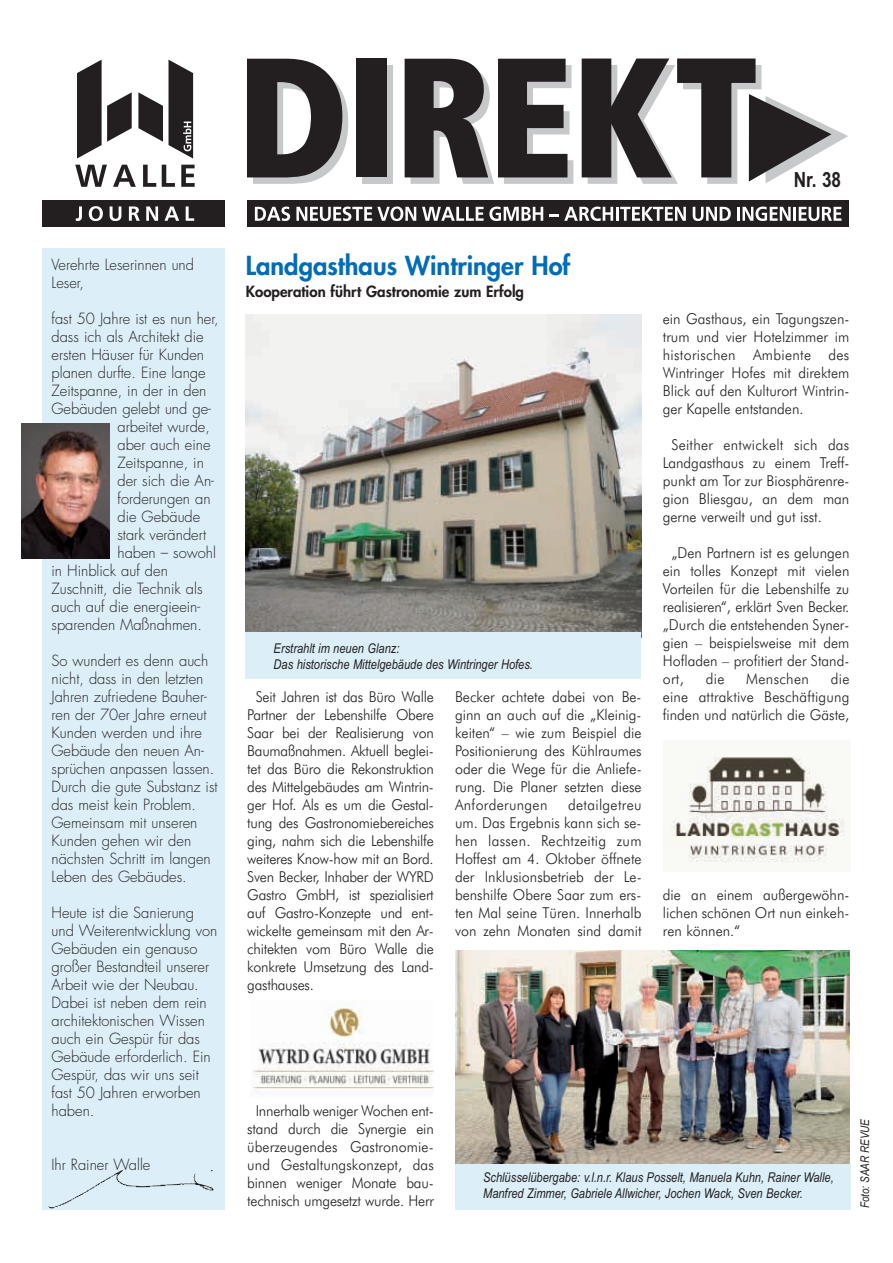
<style>
.page{position:relative;width:893px;height:1263px;background:#fff}
.page>*{position:absolute;margin:0;border:0;box-sizing:border-box;transform-origin:0 0}
.t1{font:800 25.5px "Futura";color:#006cb7}
.t2{font:700 21px "Arial Narrow";color:#231f20}
.t3{font:300 15px/18px "Futura BT";color:#231f20;text-align:justify;scale:.95 1}
.t4{font:300 15px/18px "Futura";color:#231f20}
.t5{font:800 15px "Futura";color:#231f20}
.t6{font:300 15px "Futura BT";letter-spacing:.025em;color:#231f20;scale:.95 1}
.t7{font:italic 13.5px/15.8px "Arial Narrow";color:#231f20}
.t8{font:italic 12px "Arial Narrow";color:#231f20}
</style>
<div class="page">
<div style="left:455px;top:1152px;width:395px;height:58px;background:#dceff8"></div>
<div style="left:43px;top:248px;width:182px;height:961px;background:#dceff8"></div>
<div style="left:363px;top:65px;width:30px;height:119px;background:#c7c8ca"></div>
<div style="left:43px;top:200px;width:185px;height:27px;background:#231f20"></div>
<div style="left:247px;top:200px;width:601px;height:27px;background:#231f20"></div>
<svg style="left:76px;top:206px;width:6px;height:15px"></svg>
<svg style="left:89px;top:206px;width:14px;height:15px"></svg>
<svg style="left:110px;top:206px;width:11px;height:15px"></svg>
<svg style="left:129px;top:206px;width:11px;height:15px"></svg>
<svg style="left:146px;top:206px;width:12px;height:15px"></svg>
<svg style="left:164px;top:206px;width:15px;height:15px"></svg>
<svg style="left:186px;top:206px;width:8px;height:15px"></svg>
<svg style="left:255px;top:206px;width:35px;height:15px"></svg>
<svg style="left:296px;top:206px;width:120px;height:15px"></svg>
<svg style="left:422px;top:207px;width:121px;height:14px"></svg>
<svg style="left:550px;top:207px;width:136px;height:14px"></svg>
<svg style="left:693px;top:207px;width:38px;height:14px"></svg>
<hr style="left:737px;top:207px;width:3px;height:14px;background:#fff">
<svg style="left:742px;top:207px;width:49px;height:14px"></svg>
<hr style="left:793px;top:207px;width:3px;height:14px;background:#fff">
<svg style="left:799px;top:207px;width:42px;height:14px"></svg>
<svg style="left:77px;top:60px;width:55px;height:99px"></svg>
<svg style="left:138px;top:92px;width:25px;height:50px"></svg>
<svg style="left:75px;top:165px;width:32px;height:22px"></svg>
<svg style="left:113px;top:165px;width:23px;height:22px"></svg>
<svg style="left:143px;top:165px;width:13px;height:22px"></svg>
<svg style="left:162px;top:165px;width:13px;height:22px"></svg>
<svg style="left:181px;top:165px;width:14px;height:22px"></svg>
<svg style="left:169px;top:60px;width:24px;height:99px"></svg>
<svg style="left:247px;top:59px;width:101px;height:125px"></svg>
<div style="left:357px;top:59px;width:30px;height:118px;background:#231f20"></div>
<svg style="left:405px;top:59px;width:168px;height:125px"></svg>
<svg style="left:582px;top:59px;width:266px;height:125px"></svg>
<img style="left:455px;top:951px;width:394px;height:213px">
<div style="left:225px;top:193px;width:16px;height:37px;background:#fff"></div>
<img style="left:21px;top:423px;width:89px;height:135px">
<img style="left:112px;top:1170px;width:101px;height:21px">
<img style="left:252px;top:1000px;width:181px;height:94px">
<img style="left:671px;top:756px;width:174px;height:107px">
<img style="left:246px;top:315px;width:395px;height:318px">
<div style="left:246px;top:633px;width:395px;height:46px;background:#dceff8"></div>
<p class="t4" style="left:52px;top:257px;width:144px">Verehrte Leserinnen und<br>Leser,</p>
<p class="t4" style="left:52px;top:311px;width:169px">fast 50 Jahre ist es nun her,</p>
<p class="t4" style="left:52px;top:329px;width:154px">dass ich als Architekt die</p>
<p class="t4" style="left:52px;top:347px;width:154px">ersten Häuser für Kunden</p>
<p class="t4" style="left:52px;top:365px;width:156px">planen durfte. Eine lange</p>
<p class="t4" style="left:52px;top:383px;width:156px">Zeitspanne, in der in den</p>
<p class="t4" style="left:52px;top:401px;width:161px">Gebäuden gelebt und ge-</p>
<p class="t4" style="left:117px;top:419px;width:94px">arbeitet wurde,</p>
<p class="t4" style="left:117px;top:437px;width:95px">aber auch eine</p>
<p class="t4" style="left:117px;top:455px;width:88px">Zeitspanne, in</p>
<p class="t4" style="left:117px;top:473px;width:98px">der sich die An-</p>
<p class="t4" style="left:117px;top:491px;width:95px">forderungen an</p>
<p class="t4" style="left:117px;top:509px;width:84px">die Gebäude</p>
<p class="t4" style="left:117px;top:527px;width:90px">stark verändert</p>
<p class="t4" style="left:117px;top:545px;width:100px">haben – sowohl</p>
<p class="t4" style="left:52px;top:563px;width:118px">in Hinblick auf den</p>
<p class="t4" style="left:52px;top:581px;width:152px">Zuschnitt, die Technik als</p>
<p class="t4" style="left:52px;top:599px;width:150px">auch auf die energieein-</p>
<p class="t4" style="left:52px;top:617px;width:152px">sparenden Maßnahmen.</p>
<p class="t4" style="left:52px;top:653px;width:168px">So wundert es denn auch nicht, dass in den letzten<br>Jahren zufriedene Bauher&shy;ren der 70er Jahre erneut<br>Kunden werden und ihre<br>Gebäude den neuen An&shy;sprüchen anpassen lassen.<br>Durch die gute Substanz ist das meist kein Problem.<br>Gemeinsam mit unseren<br>Kunden gehen wir den nächsten Schritt im langen<br>Leben des Gebäudes.</p>
<p class="t4" style="left:52px;top:905px;width:167px">Heute ist die Sanierung und Weiterentwicklung von<br>Gebäuden ein genauso großer Bestandteil unserer<br>Arbeit wie der Neubau.<br>Dabei ist neben dem rein architektonischen Wissen auch ein Gespür für das<br>Gebäude erforderlich. Ein<br>Gespür, das wir uns seit fast 50 Jahren erworben haben.</p>
<p class="t4" style="left:52px;top:1157px;width:100px">Ihr Rainer Walle</p>
<h2 class="t2" style="left:794px;top:167px;width:49px">Nr. 38</h2>
<h1 class="t1" style="left:246px;top:253px;width:326px">Landgasthaus Wintringer Hof</h1>
<p class="t5" style="left:246px;top:285px;width:280px">Kooperation führt Gastronomie zum Erfolg</p>
<p class="t7" style="left:274px;top:642px;width:261px">Erstrahlt im neuen Glanz:<br>Das historische Mittelgebäude des Wintringer Hofes.</p>
<p class="t3" style="left:247px;top:689px;width:198px;text-indent:9px">Seit Jahren ist das Büro Walle Partner der Lebenshilfe Obere Saar bei der Realisierung von Baumaßnahmen. Aktuell beglei&shy;tet das Büro die Rekonstruktion des Mittelgebäudes am Wintrin&shy;ger Hof. Als es um die Gestal&shy;tung des Gastronomiebereiches ging, nahm sich die Lebenshilfe weiteres Know-how mit an Bord.<br>Sven Becker, Inhaber der WYRD Gastro GmbH, ist spezialisiert auf Gastro-Konzepte und ent&shy;wickelte gemeinsam mit den Ar&shy;chitekten vom Büro Walle die konkrete Umsetzung des Land&shy;gasthauses.</p>
<p class="t3" style="left:455px;top:689px;width:198px">Becker achtete dabei von Be&shy;ginn an auch auf die „Kleinig&shy;keiten“ – wie zum Beispiel die Positionierung des Kühlraumes oder die Wege für die Anliefe&shy;rung. Die Planer setzten diese Anforderungen</p>
<p class="t3" style="left:455px;top:797px;width:198px;text-indent:113px">detailgetreu um. Das Ergebnis kann sich se&shy;hen lassen. Rechtzeitig zum Hoffest am 4. Oktober öffnete der Inklusionsbetrieb der Le&shy;benshilfe Obere Saar zum ers&shy;ten Mal seine Türen. Innerhalb von zehn Monaten sind damit</p>
<p class="t3" style="left:663px;top:311px;width:198px">ein Gasthaus, ein Tagungszen&shy;trum und vier Hotelzimmer im historischen Ambiente des Wintringer Hofes mit direktem Blick auf den Kulturort Wintrin&shy;ger Kapelle entstanden.</p>
<p class="t3" style="left:663px;top:437px;width:198px;text-indent:9px">Seither entwickelt sich das Landgasthaus zu einem Treff&shy;punkt am Tor zur Biosphärenre&shy;gion Bliesgau, an dem man gerne verweilt und gut isst.</p>
<p class="t3" style="left:663px;top:545px;width:198px;text-indent:9px">„Den Partnern ist es gelungen ein tolles Konzept mit vielen Vorteilen für die Lebenshilfe zu realisieren“, erklärt Sven Becker. „Durch die entstehenden Syner&shy;gien – beispielsweise mit dem Hofladen – profitiert der Stand&shy;ort,</p>
<p class="t3" style="left:663px;top:671px;width:198px;text-indent:168px">die eine attraktive Beschäftigung finden und natürlich die Gäste,</p>
<p class="t3" style="left:706px;top:671px;width:21px">die</p>
<p class="t6" style="left:746px;top:673px;width:67px">Menschen</p>
<p class="t3" style="left:663px;top:887px;width:198px">die an einem außergewöhn&shy;lichen schönen Ort nun einkeh&shy;ren können.“</p>
<p class="t3" style="left:247px;top:1103px;width:198px;text-align:center">Innerhalb weniger Wochen ent&shy;stand durch die Synergie ein überzeugendes Gastronomie&shy;und Gestaltungskonzept, das binnen weniger Monate bau&shy;technisch umgesetzt wurde. Herr</p>
<p class="t7" style="left:483px;top:1171px;width:352px">Schlüsselübergabe: v.l.n.r. Klaus Posselt, Manuela Kuhn, Rainer Walle,<br>Manfred Zimmer, Gabriele Allwicher, Jochen Wack, Sven Becker.</p>
<p class="t8" style="left:861px;top:1208px;width:91px;rotate:-90deg">Foto: SAAR REVUE</p>
</div>
